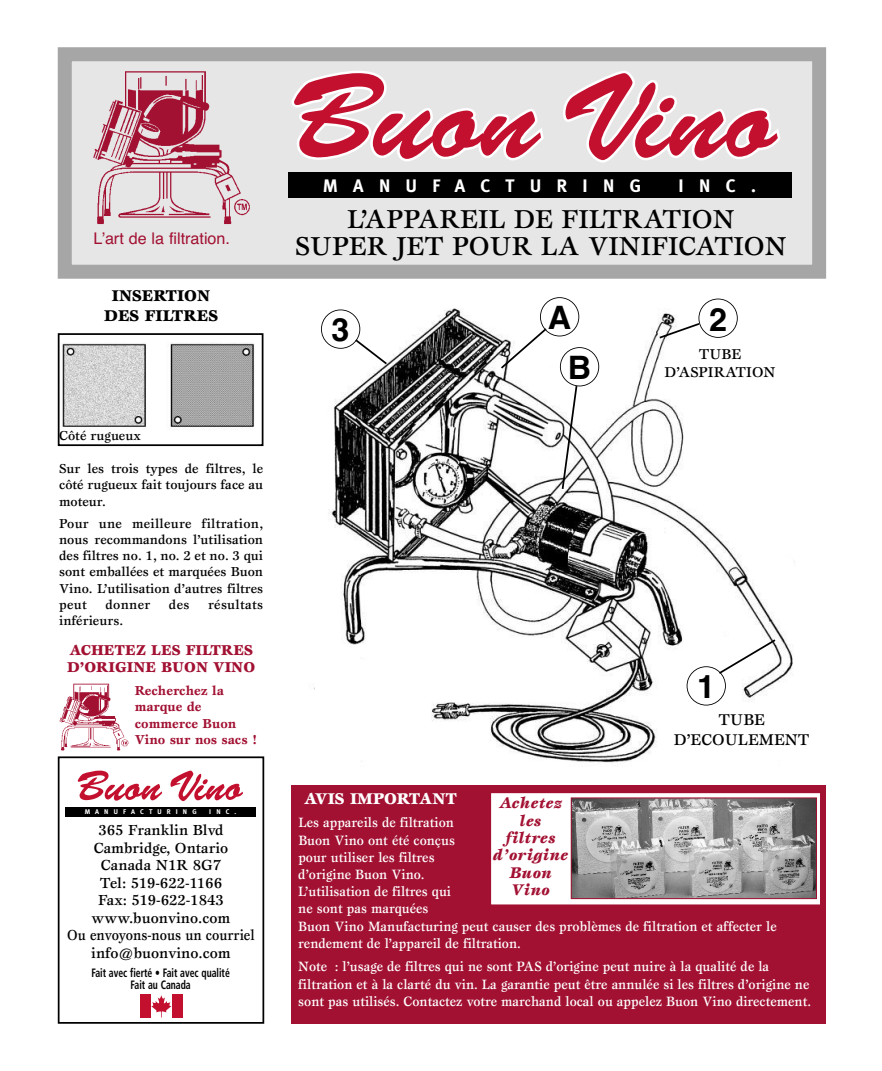
<style>
.page{position:relative;width:882px;height:1071px;background:#fff}
.page>*{position:absolute;margin:0;border:0;box-sizing:border-box;transform-origin:0 0}
.t1{font:700 32.2px/50.1px "Helvetica";color:#000}
.t2{font:500 26.95px/26.9px "Esprit";color:#000;text-align:center}
.t3{font:700 18.03px "Meta";letter-spacing:.855em;color:#fff}
.t4{font:italic 900 16.1px/17.3px "Esprit";letter-spacing:.03em;color:#a21032;text-align:center}
.t5{font:16.1px "Helvetica";color:#a21032}
.t6{font:900 16.1px/19.4px "Esprit";color:#000;text-align:center}
.t7{font:500 16.1px/19.4px "Esprit";color:#000;text-align:center}
.t8{font:900 16.1px "Esprit";color:#fff}
.t9{font:500 15.05px/17.5px "Esprit";color:#000;text-align:center}
.t10{font:900 14.88px/17.7px "Esprit";color:#a21032}
.t11{font:500 14.88px/17.7px "Esprit";color:#000;text-align:center}
.t12{font:500 14px/17.2px "Esprit";color:#fff;scale:.95 1}
.t13{font:500 13.47px/16.1px "Esprit";color:#000;text-align:justify}
.t14{font:700 13.47px/16.1px "Esprit";color:#a21032}
.t15{font:500 13.47px "Esprit";letter-spacing:.02em;color:#000}
.t16{font:700 condensed 12.08px/12.2px "Frutiger";color:#000;text-align:center;scale:.8 1}
.t17{font:700 6.83px "Meta";letter-spacing:.75em;color:#fff}
</style>
<div class="page">
<div style="left:72px;top:61px;width:740px;height:204px;background:#e6e6e6"></div>
<svg style="left:291px;top:71px;width:253px;height:90px"></svg>
<svg style="left:563px;top:71px;width:218px;height:92px"></svg>
<div style="left:58px;top:47px;width:768px;height:232px;border:14px solid #a6a6a6"></div>
<div style="left:288px;top:172px;width:504px;height:26px;background:#000"></div>
<img style="left:93px;top:71px;width:157px;height:154px">
<svg style="left:76px;top:770px;width:169px;height:47px"></svg>
<div style="left:65px;top:807px;width:191px;height:9px;background:#000"></div>
<div style="left:292px;top:785px;width:534px;height:239px;background:#a21032"></div>
<div style="left:491px;top:793px;width:329px;height:111px;background:#fff"></div>
<div style="left:489px;top:791px;width:333px;height:115px;border:2px solid #a21032"></div>
<img style="left:573px;top:799px;width:242px;height:98px">
<div style="left:571px;top:797px;width:246px;height:102px;border:1px solid #a21032"></div>
<img style="left:314px;top:297px;width:481px;height:466px">
<div style="left:540px;top:298px;width:39px;height:38px;background:#fff;border-radius:50%"></div>
<div style="left:540px;top:297px;width:39px;height:39px;border:2px solid #000;border-radius:50%"></div>
<div style="left:560px;top:348px;width:39px;height:38px;background:#fff;border-radius:50%"></div>
<div style="left:560px;top:347px;width:39px;height:39px;border:2px solid #000;border-radius:50%"></div>
<div style="left:687px;top:667px;width:38px;height:38px;background:#fff;border-radius:50%"></div>
<div style="left:687px;top:666px;width:39px;height:40px;border:2px solid #000;border-radius:50%"></div>
<div style="left:699px;top:299px;width:38px;height:38px;background:#fff;border-radius:50%"></div>
<div style="left:698px;top:299px;width:40px;height:39px;border:2px solid #000;border-radius:50%"></div>
<div style="left:321px;top:310px;width:39px;height:38px;background:#fff;border-radius:50%"></div>
<div style="left:321px;top:309px;width:39px;height:40px;border:2px solid #000;border-radius:50%"></div>
<svg style="left:353px;top:338px;width:36px;height:28px"></svg>
<svg style="left:499px;top:326px;width:49px;height:44px"></svg>
<svg style="left:561px;top:384px;width:17px;height:107px"></svg>
<svg style="left:658px;top:322px;width:43px;height:18px"></svg>
<svg style="left:717px;top:638px;width:60px;height:38px"></svg>
<div style="left:58px;top:756px;width:206px;height:268px;border:2px solid #000"></div>
<img style="left:59px;top:683px;width:70px;height:68px">
<svg style="left:151px;top:995px;width:20px;height:23px"></svg>
<div style="left:140px;top:994px;width:11px;height:24px;background:#c3102f"></div>
<div style="left:172px;top:994px;width:11px;height:24px;background:#c3102f"></div>
<img style="left:62px;top:342px;width:193px;height:86px">
<div style="left:58px;top:333px;width:205px;height:113px;border:2px solid #000"></div>
<p class="t5" style="left:93px;top:229px;width:138px">L’art de la filtration.</p>
<p class="t6" style="left:104px;top:287px;width:115px">INSERTION<br>DES FILTRES</p>
<p class="t13" style="left:59px;top:429px;width:83px">Côté rugueux</p>
<p class="t13" style="left:59px;top:462px;width:206px">Sur les trois types de filtres, le côté rugueux fait toujours face au moteur.</p>
<p class="t13" style="left:59px;top:517px;width:206px">Pour une meilleure filtration, nous recommandons l’utilisation des filtres no. 1, no. 2 et no. 3 qui sont emballées et marquées Buon Vino. L’utilisation d’autres filtres peut</p>
<p class="t13" style="left:105px;top:597px;width:47px">donner</p>
<p class="t13" style="left:169px;top:597px;width:22px">des</p>
<p class="t15" style="left:208px;top:599px;width:57px">résultats</p>
<p class="t13" style="left:59px;top:613px;width:65px">inférieurs.</p>
<p class="t10" style="left:67px;top:642px;width:189px">ACHETEZ LES FILTRES<br>D’ORIGINE BUON VINO</p>
<p class="t14" style="left:135px;top:684px;width:124px">Recherchez la marque de commerce Buon<br>Vino sur nos sacs !</p>
<p class="t17" style="left:85px;top:808px;width:113px">MANUFACTURING</p>
<p class="t17" style="left:209px;top:808px;width:29px">INC.</p>
<p class="t9" style="left:67px;top:823px;width:189px">365 Franklin Blvd<br>Cambridge, Ontario<br>Canada N1R 8G7<br>Tel: 519-622-1166<br>Fax: 519-622-1843 www.buonvino.com<br>Ou envoyons-nous un courriel info@buonvino.com</p>
<p class="t16" style="left:92px;top:968px;width:174px">Fait avec fierté • Fait avec qualité<br>Fait au Canada</p>
<p class="t3" style="left:323px;top:175px;width:319px">MANUFACTURING</p>
<p class="t3" style="left:679px;top:175px;width:79px">INC.</p>
<h2 class="t2" style="left:295px;top:207px;width:493px">L’APPAREIL DE FILTRATION<br>SUPER JET POUR LA VINIFICATION</h2>
<h1 class="t1" style="left:332px;top:305px;width:19px">3</h1>
<h1 class="t1" style="left:568px;top:293px;width:25px;text-indent:-20px">A<br>B</h1>
<h1 class="t1" style="left:709px;top:294px;width:19px">2</h1>
<p class="t11" style="left:665px;top:347px;width:112px">TUBE<br>D’ASPIRATION</p>
<h1 class="t1" style="left:697px;top:662px;width:19px">1</h1>
<p class="t7" style="left:674px;top:711px;width:137px">TUBE<br>D’ECOULEMENT</p>
<p class="t8" style="left:304px;top:792px;width:155px">AVIS IMPORTANT</p>
<p class="t12" style="left:298px;top:815px;width:505px">Les appareils de filtration<br>Buon Vino ont été conçus<br>pour utiliser les filtres<br>d’origine Buon Vino.<br>L’utilisation de filtres qui<br>ne sont pas marquées<br>Buon Vino Manufacturing peut causer des problèmes de filtration et affecter le rendement de l’appareil de filtration.</p>
<p class="t12" style="left:298px;top:959px;width:541px">Note : l’usage de filtres qui ne sont PAS d’origine peut nuire à la qualité de la filtration et à la clarté du vin. La garantie peut être annulée si les filtres d’origine ne sont pas utilisés. Contactez votre marchand local ou appelez Buon Vino directement.</p>
<p class="t4" style="left:493px;top:795px;width:77px">Achetez les filtres d’origine<br>Buon<br>Vino</p>
</div>
